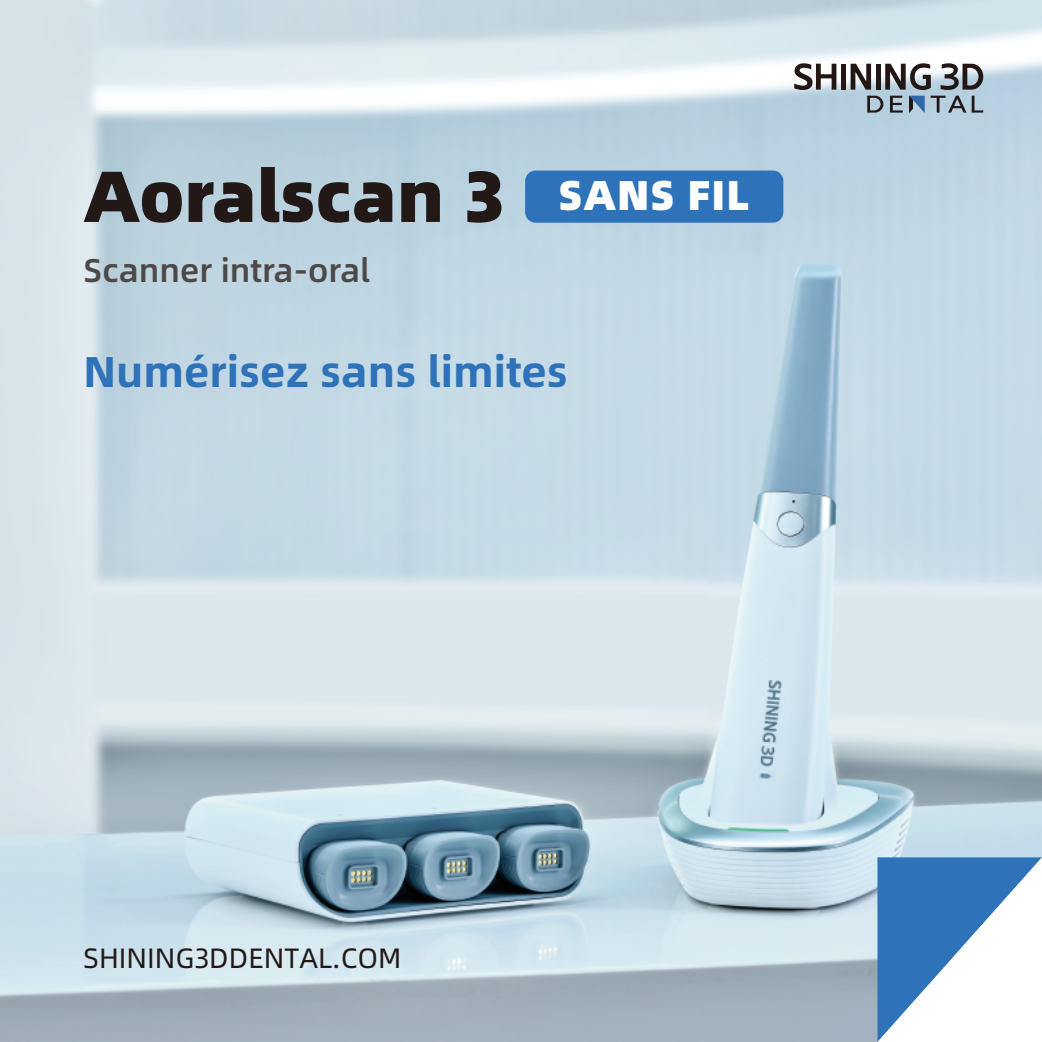
<style>
.page{position:relative;width:1042px;height:1042px;background:#fff}
.page>*{position:absolute;margin:0;border:0;box-sizing:border-box;transform-origin:0 0}
.t1{font:72.27px "Alibaba Pu Hui Ti H";color:#221815}
.t2{font:43.05px "Alibaba Pu Hui Ti B";color:#2e72ba}
.t3{font:41.65px "Alibaba Pu Hui Ti H";letter-spacing:.025em;color:#fff}
.t4{font:32.73px "Alibaba Pu Hui Ti M";color:#4d4948}
.t5{font:28px "Alibaba Pu Hui Ti R";color:#231815}
</style>
<div class="page">
<img style="left:0;top:0;width:1042px;height:1042px">
<svg style="left:867px;top:96px;width:16px;height:17px"></svg>
<svg style="left:890px;top:96px;width:13px;height:17px"></svg>
<svg style="left:930px;top:96px;width:53px;height:17px"></svg>
<svg style="left:909px;top:96px;width:15px;height:17px"></svg>
<div style="left:841px;top:64px;width:5px;height:26px;background:#221714"></div>
<hr style="left:876px;top:64px;width:4px;height:26px;background:#221714">
<svg style="left:940px;top:63px;width:43px;height:27px"></svg>
<svg style="left:794px;top:63px;width:42px;height:27px"></svg>
<svg style="left:850px;top:64px;width:21px;height:26px"></svg>
<svg style="left:885px;top:63px;width:46px;height:27px"></svg>
<svg style="left:877px;top:857px;width:165px;height:185px"></svg>
<div style="left:525px;top:171px;width:258px;height:52px;background:#2e72ba;border-radius:11px"></div>
<h1 class="t1" style="left:84px;top:137px;width:424px">Aoralscan 3</h1>
<p class="t4" style="left:83px;top:245px;width:288px">Scanner intra-oral</p>
<p class="t3" style="left:558px;top:162px;width:192px">SANS FIL</p>
<p class="t2" style="left:83px;top:338px;width:486px">Numérisez sans limites</p>
<p class="t5" style="left:83px;top:937px;width:320px">SHINING3DDENTAL.COM</p>
</div>
